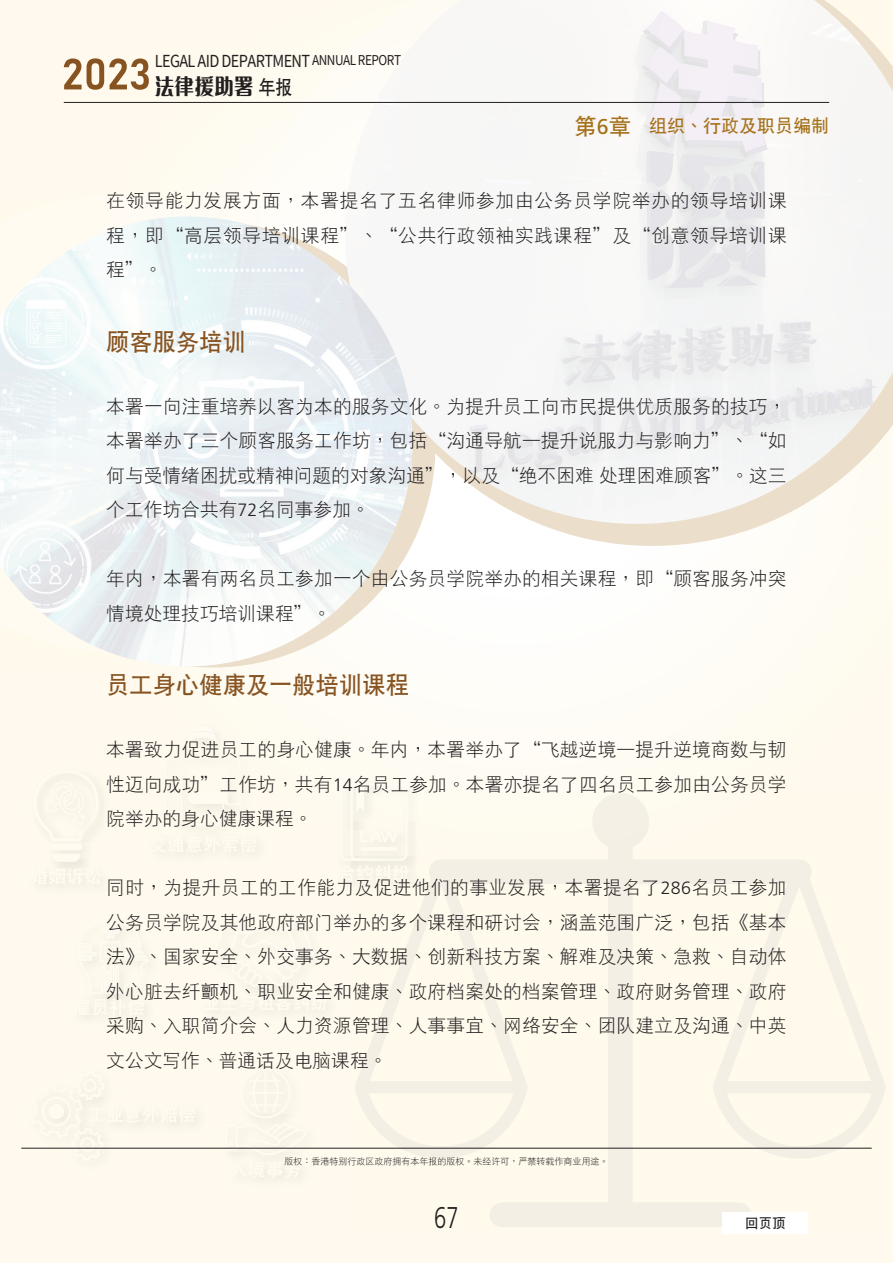
<style>
.page{position:relative;width:893px;height:1263px;background:#fffaed}
.page>*{position:absolute;margin:0;border:0;box-sizing:border-box;transform-origin:0 0}
.t1{font:300 30px "Frutiger LT Std";color:#231f20;scale:.73 1}
.txt_medhead{font:24px "DF Hei W7 GB5";color:#875421}
.t2{font:800 22.5px "M Ellan HK";color:#231f20;scale:.88 1}
.txt{font:18.75px/34.5px "DF Hei W3 GB5";letter-spacing:.01em;color:#231f20;text-align:justify}
.t3{font:18px "DF Hei W7 GB5";color:#a5711a}
.t4{font:16.5px "Taipei Sans TC Beta";letter-spacing:-.04em;color:#231f20;scale:.88 1}
.t5{font:13.5px "DF Hei W7 GB5";color:#231f20}
.t6{font:9px "DF Hei W3 GB5";color:#231f20}
.s1{font-size:13.5px}
.s2{font-family:"DF Hei W7 GB5";font-weight:400;font-size:19.5px}
.s3{font-size:22.5px}
.s4{font-family:"Frutiger LT Std";font-size:21.3px}
.s5{font-family:"Frutiger LT Std";font-weight:300;font-size:17.85px}
</style>
<div class="page">
<div style="left:256px;top:101px;width:516px;height:484px;background:#fefdfa"></div>
<svg style="left:436px;top:524px;width:345px;height:22px;fill:#fefdf8"></svg>
<svg style="left:355px;top:793px;width:530px;height:434px"></svg>
<svg style="left:225px;top:1114px;width:81px;height:38px"></svg>
<div style="left:50px;top:843px;width:32px;height:7px;background:#fffbf1;border-radius:3px"></div>
<svg style="left:195px;top:738px;width:36px;height:71px"></svg>
<svg style="left:31px;top:868px;width:70px;height:16px"></svg>
<svg style="left:176px;top:843px;width:80px;height:9px"></svg>
<img style="left:409px;top:793px;width:16px;height:63px">
<img style="left:409px;top:821px;width:6px;height:35px">
<img style="left:355px;top:856px;width:71px;height:43px">
<svg style="left:351px;top:786px;width:58px;height:95px"></svg>
<svg style="left:87px;top:934px;width:57px;height:81px"></svg>
<svg style="left:248px;top:985px;width:43px;height:25px"></svg>
<svg style="left:28px;top:1097px;width:167px;height:51px"></svg>
<img style="left:225px;top:1152px;width:81px;height:20px">
<svg style="left:230px;top:1161px;width:71px;height:17px"></svg>
<img style="left:0;top:216px;width:413px;height:450px">
<img style="left:345px;top:0;width:548px;height:524px">
<hr style="left:21px;top:1148px;width:851px;height:1px;background:#231f20">
<div style="left:723px;top:1212px;width:85px;height:21px;background:#fff"></div>
<hr style="left:64px;top:102px;width:765px;height:1px;background:#231f20">
<svg style="left:64px;top:58px;width:85px;height:32px"></svg>
<p class="t4" style="left:155px;top:51px;width:281px">LEGAL AID DEPARTMENT <span class="s1">ANNUAL REPORT</span></p>
<p class="t2" style="left:155px;top:71px;width:158px">法律援助署<span class="s2">年報</span></p>
<p class="t3" style="left:574px;top:117px;width:256px"><span class="s3">第</span><span class="s4">6</span><span class="s3">章</span> 組織、行政及職員編制</p>
<p class="txt" style="left:106px;top:183px;width:682px">在領導能力發展方面，本署提名了五名律師參加由公務員學院舉辦的領導培訓課程，即“高層領導培訓課程”、“公共行政領袖實踐課程”及“創意領導培訓課程”。</p>
<p class="txt_medhead" style="left:106px;top:329px;width:141px">顧客服務培訓</p>
<p class="txt" style="left:106px;top:389px;width:682px">本署一向注重培養以客為本的服務文化。為提升員工向市民提供優質服務的技巧，本署舉辦了三個顧客服務工作坊，包括“溝通導航—提升說服力與影響力”、“如何與受情緒困擾或精神問題的對象溝通”，以及“絕不困難處理困難顧客”。這三個工作坊合共有<span class="s5">72</span>名同事參加。</p>
<p class="txt" style="left:106px;top:561px;width:682px">年內，本署有兩名員工參加一個由公務員學院舉辦的相關課程，即“顧客服務衝突情境處理技巧培訓課程”。</p>
<p class="txt_medhead" style="left:106px;top:673px;width:304px">員工身心健康及一般培訓課程</p>
<p class="txt" style="left:106px;top:732px;width:682px">本署致力促進員工的身心健康。年內，本署舉辦了“飛越逆境—提升逆境商數與韌性邁向成功”工作坊，共有<span class="s5">14</span>名員工參加。本署亦提名了四名員工參加由公務員學院舉辦的身心健康課程。</p>
<p class="txt" style="left:106px;top:870px;width:682px">同時，為提升員工的工作能力及促進他們的事業發展，本署提名了<span class="s5">286</span>名員工參加公務員學院及其他政府部門舉辦的多個課程和研討會，涵蓋範圍廣泛，包括《基本法》、國家安全、外交事務、大數據、創新科技方案、解難及決策、急救、自動體外心臟去纖顫機、職業安全和健康、政府檔案處的檔案管理、政府財務管理、政府採購、入職簡介會、人力資源管理、人事事宜、網絡安全、團隊建立及溝通、中英文公文寫作、普通話及電腦課程。</p>
<p class="t6" style="left:284px;top:1157px;width:326px">版權：香港特別行政區政府擁有本年報的版權。未經許可，嚴禁轉載作商業用途。</p>
<h1 class="t1" style="left:434px;top:1201px;width:35px">67</h1>
<p class="t5" style="left:745px;top:1216px;width:42px">回頁頂</p>
</div>
